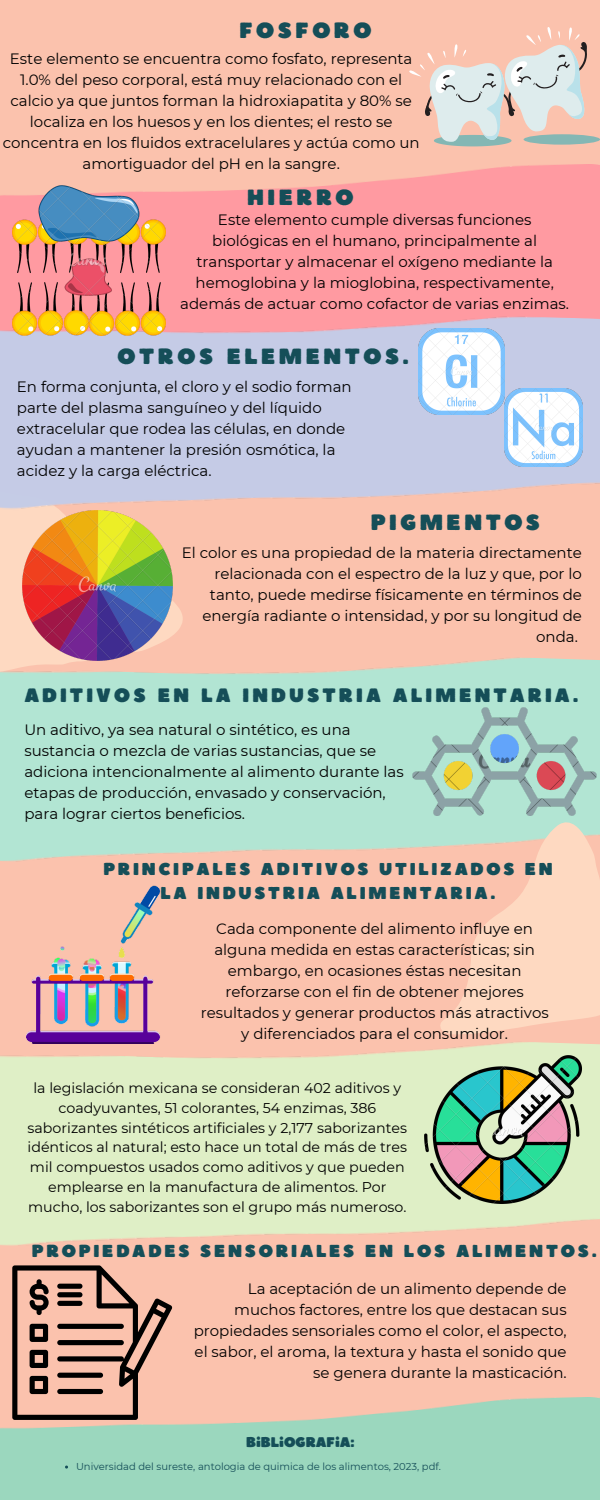
<style>
.page{position:relative;width:600px;height:1500px;background:#fbc2ad}
.page>*{position:absolute;margin:0;border:0;box-sizing:border-box;transform-origin:0 0}
.t1{font:22px "Boulder";letter-spacing:.16em;color:#154e58}
.t2{font:19.4px "Boulder";letter-spacing:.16em;color:#154e58}
.t3{font:17.4px "Boulder";letter-spacing:.16em;color:#154e58}
.t4{font:17.2px/24px "Boulder";letter-spacing:.16em;color:#154e58;text-align:center}
.t5{font:15px/21px "Montserrat";color:#000;text-align:center}
.t6{font:14.2px/19.9px "Montserrat";color:#000;text-align:center}
.t7{font:14px "Boulder";color:#154e58}
.t8{font:10px "Montserrat";color:#154e58}
</style>
<div class="page">
<img style="left:0;top:657px;width:600px;height:205px">
<img style="left:0;top:1033px;width:600px;height:213px">
<svg style="left:428px;top:819px;width:172px;height:217px;fill:#fed9c1"></svg>
<svg style="left:0;top:530px;width:184px;height:145px;fill:#fdd9c1"></svg>
<img style="left:0;top:165px;width:600px;height:133px">
<img style="left:0;top:298px;width:600px;height:232px">
<img style="left:0;top:1397px;width:600px;height:103px">
<svg style="left:524px;top:134px;width:76px;height:11px"></svg>
<svg style="left:409px;top:27px;width:179px;height:119px"></svg>
<img style="left:13px;top:184px;width:153px;height:152px">
<img style="left:419px;top:329px;width:85px;height:85px">
<img style="left:504px;top:389px;width:78px;height:78px">
<img style="left:23px;top:510px;width:150px;height:150px">
<img style="left:411px;top:706px;width:186px;height:109px">
<img style="left:27px;top:885px;width:151px;height:158px">
<img style="left:424px;top:1055px;width:158px;height:150px">
<svg style="left:12px;top:1265px;width:160px;height:155px"></svg>
<h1 class="t1" style="left:239px;top:16px;width:134px">FOSFORO</h1>
<p class="t5" style="left:3px;top:48px;width:419px">Este elemento se encuentra como fosfato, representa 1.0% del peso corporal, está muy relacionado con el calcio ya que juntos forman la hidroxiapatita y 80% se localiza en los huesos y en los dientes; el resto se concentra en los fluidos extracelulares y actúa como un amortiguador del pH en la sangre.</p>
<h1 class="t1" style="left:247px;top:183px;width:108px">HIERRO</h1>
<p class="t5" style="left:180px;top:209px;width:390px">Este elemento cumple diversas funciones biológicas en el humano, principalmente al transportar y almacenar el oxígeno mediante la hemoglobina y la mioglobina, respectivamente, además de actuar como cofactor de varias enzimas.</p>
<h1 class="t1" style="left:118px;top:342px;width:293px">OTROS ELEMENTOS.</h1>
<p class="t5" style="left:17px;top:376px;width:336px;text-align:left">En forma conjunta, el cloro y el sodio forman parte del plasma sanguíneo y del líquido extracelular que rodea las células, en donde ayudan a mantener la presión osmótica, la acidez y la carga eléctrica.</p>
<h1 class="t1" style="left:371px;top:508px;width:171px">PIGMENTOS</h1>
<p class="t5" style="left:182px;top:542px;width:402px;text-align:right">El color es una propiedad de la materia directamente relacionada con el espectro de la luz y que, por lo tanto, puede medirse físicamente en términos de energía radiante o intensidad, y por su longitud de onda.</p>
<p class="t2" style="left:24px;top:683px;width:556px">ADITIVOS EN LA INDUSTRIA ALIMENTARIA.</p>
<p class="t5" style="left:24px;top:719px;width:381px;text-align:left">Un aditivo, ya sea natural o sintético, es una sustancia o mezcla de varias sustancias, que se adiciona intencionalmente al alimento durante las etapas de producción, envasado y conservación, para lograr ciertos beneficios.</p>
<p class="t4" style="left:103px;top:856px;width:451px">PRINCIPALES ADITIVOS UTILIZADOS EN<br>LA INDUSTRIA ALIMENTARIA.</p>
<p class="t5" style="left:201px;top:918px;width:350px">Cada componente del alimento influye en alguna medida en estas características; sin embargo, en ocasiones éstas necesitan reforzarse con el fin de obtener mejores resultados y generar productos más atractivos y diferenciados para el consumidor.</p>
<p class="t6" style="left:28px;top:1078px;width:381px">la legislación mexicana se consideran 402 aditivos y coadyuvantes, 51 colorantes, 54 enzimas, 386 saborizantes sintéticos artificiales y 2,177 saborizantes idénticos al natural; esto hace un total de más de tres mil compuestos usados como aditivos y que pueden emplearse en la manufactura de alimentos. Por mucho, los saborizantes son el grupo más numeroso.</p>
<p class="t3" style="left:32px;top:1239px;width:567px">PROPIEDADES SENSORIALES EN LOS ALIMENTOS.</p>
<p class="t5" style="left:194px;top:1278px;width:375px;text-align:right">La aceptación de un alimento depende de muchos factores, entre los que destacan sus propiedades sensoriales como el color, el aspecto, el sabor, el aroma, la textura y hasta el sonido que se genera durante la masticación.</p>
<p class="t7" style="left:246px;top:1433px;width:110px">BIBLIOGRAFIA:</p>
<p class="t8" style="left:76px;top:1460px;width:367px">Universidad del sureste, antologia de quimica de los alimentos, 2023, pdf.</p>
</div>
